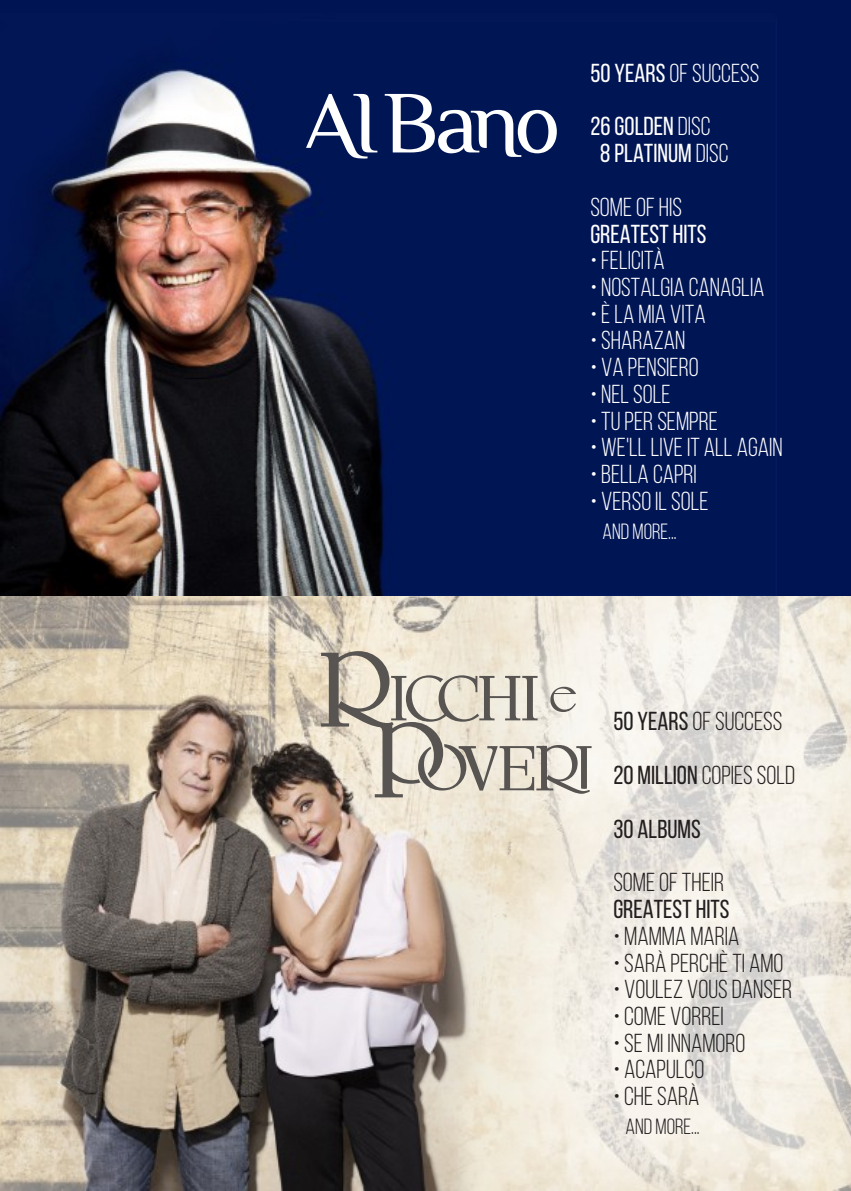
<style>
.page{position:relative;width:851px;height:1191px;background:#fff}
.page>*{position:absolute;margin:0;border:0;box-sizing:border-box;transform-origin:0 0}
.t1{font:26px/53.4px "Bebas Neue";color:#fff}
.t2{font:26px "Bebas Neue";color:#231f20}
.t3{font:26px/53.6px "Bebas Neue";color:#231f20}
.t4{font:26px/53.6px "Bebas Neue";color:#fff}
.t5{font:22px "Bebas Neue";color:#231f20}
.t6{font:22px "Bebas Neue";color:#fff}
.s1{font-style:inherit}
</style>
<div class="page">
<img style="left:0;top:595px;width:850px;height:596px">
<div style="left:0;top:0;width:850px;height:595px;background:#001454"></div>
<svg style="left:321px;top:651px;width:270px;height:146px;background:#cdc7ba"></svg>
<img style="left:0;top:62px;width:557px;height:533px">
<svg style="left:306px;top:94px;width:250px;height:65px"></svg>
<p class="t4" style="left:590px;top:48px;width:170px">50 YEARS <span class="s1">OF SUCCESS<br></span>26 GOLDEN <span class="s1">DISC</span></p>
<p class="t1" style="left:590px;top:129px;width:140px;text-indent:10px"><span class="s1">8 PLATINUM</span> DISC<br>SOME OF HIS</p>
<p class="t4" style="left:590px;top:209px;width:118px">GREATEST HITS</p>
<p class="t1" style="left:590px;top:236px;width:76px">• FELICITÀ</p>
<p class="t1" style="left:590px;top:263px;width:176px">• NOSTALGIA CANAGLIA</p>
<p class="t1" style="left:590px;top:289px;width:117px">• È LA MIA VITA</p>
<p class="t1" style="left:590px;top:316px;width:96px">• SHARAZAN</p>
<p class="t1" style="left:590px;top:343px;width:110px">• VA PENSIERO</p>
<p class="t1" style="left:590px;top:370px;width:82px">• NEL SOLE</p>
<p class="t1" style="left:590px;top:396px;width:129px">• TU PER SEMPRE</p>
<p class="t1" style="left:590px;top:423px;width:194px">• WE'LL LIVE IT ALL AGAIN</p>
<p class="t1" style="left:590px;top:450px;width:108px">• BELLA CAPRI</p>
<p class="t1" style="left:590px;top:476px;width:120px">• VERSO IL SOLE</p>
<p class="t6" style="left:602px;top:522px;width:76px">AND MORE...</p>
<p class="t3" style="left:613px;top:697px;width:183px">50 YEARS <span class="s1">OF SUCCESS<br></span>20 MILLION <span class="s1">COPIES SOLD<br></span>30 ALBUMS</p>
<p class="t2" style="left:613px;top:871px;width:112px">SOME OF THEIR</p>
<p class="t3" style="left:613px;top:885px;width:118px">GREATEST HITS</p>
<p class="t2" style="left:613px;top:925px;width:128px">• MAMMA MARIA</p>
<p class="t2" style="left:613px;top:952px;width:172px">• SARÀ PERCHÈ TI AMO</p>
<p class="t2" style="left:613px;top:978px;width:180px">• VOULEZ VOUS DANSER</p>
<p class="t2" style="left:613px;top:1005px;width:112px">• COME VORREI</p>
<p class="t2" style="left:613px;top:1032px;width:134px">• SE MI INNAMORO</p>
<p class="t2" style="left:613px;top:1059px;width:92px">• ACAPULCO</p>
<p class="t2" style="left:613px;top:1085px;width:88px">• CHE SARÀ</p>
<p class="t5" style="left:625px;top:1117px;width:76px">AND MORE...</p>
</div>
